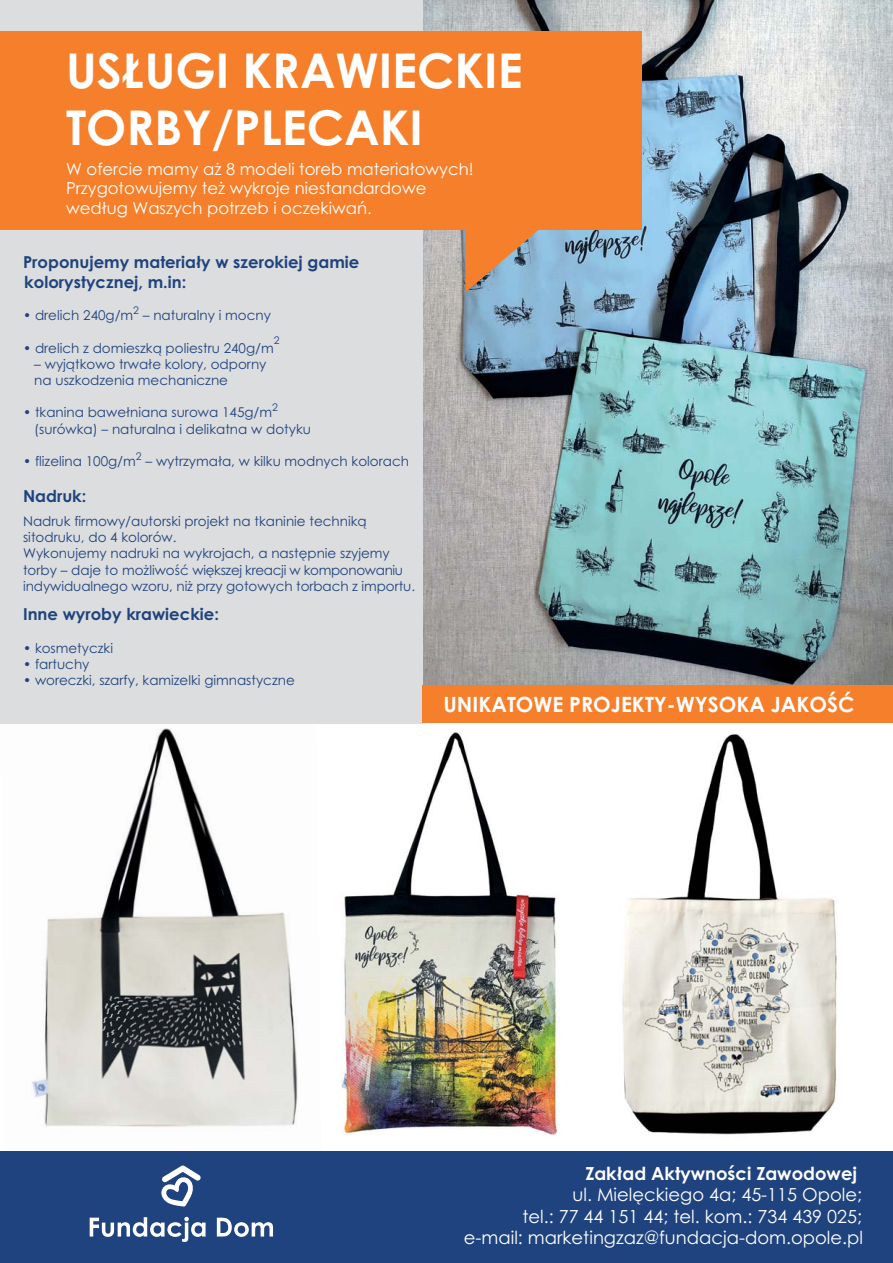
<style>
.page{position:relative;width:893px;height:1263px;background:#fff}
.page>*{position:absolute;margin:0;border:0;box-sizing:border-box;transform-origin:0 0}
.t1{font:700 48px/57.6px "Century Gothic";color:#fff}
.t2{font:700 21px "Century Gothic";color:#fff}
.t3{font:18px/21.6px "Century Gothic";color:#fff;text-align:right}
.t4{font:700 18px "Century Gothic";color:#fff}
.t5{font:16.5px/19.8px "Century Gothic";color:#fff}
.t6{font:700 16.5px/19.8px "Century Gothic";color:#1f437e}
.t7{font:13.5px/16.2px "Century Gothic";color:#1f437e}
.t8{font:10.5px "Century Gothic";color:#1f437e}
</style>
<div class="page">
<img style="left:622px;top:734px;width:215px;height:401px">
<img style="left:321px;top:723px;width:239px;height:412px">
<img style="left:423px;top:0;width:470px;height:685px">
<img style="left:0;top:723px;width:321px;height:404px">
<div style="left:0;top:0;width:423px;height:723px;background:#dcddde"></div>
<div style="left:0;top:1151px;width:893px;height:112px;background:#1f437e"></div>
<div style="left:0;top:32px;width:642px;height:198px;background:#f57f2a"></div>
<svg style="left:465px;top:230px;width:84px;height:62px"></svg>
<svg style="left:161px;top:1165px;width:40px;height:42px"></svg>
<svg style="left:90px;top:1217px;width:116px;height:25px"></svg>
<svg style="left:217px;top:1218px;width:56px;height:19px"></svg>
<div style="left:423px;top:685px;width:470px;height:38px;background:#f57f2a"></div>
<h1 class="t1" style="left:66px;top:42px;width:458px">USŁUGI KRAWIECKIE<br>TORBY/PLECAKI</h1>
<p class="t5" style="left:66px;top:160px;width:409px">W ofercie mamy aż 8 modeli toreb materiałowych!<br>Przygotowujemy też wykroje niestandardowe według Waszych potrzeb i oczekiwań.</p>
<p class="t6" style="left:23px;top:252px;width:338px">Proponujemy materiały w szerokiej gamie kolorystycznej, m.in:</p>
<p class="t7" style="left:23px;top:309px;width:249px">• drelich 240g/m<sup>2</sup> – naturalny i mocny</p>
<p class="t7" style="left:23px;top:341px;width:252px">• drelich z domieszką poliestru 240g/m</p>
<p class="t8" style="left:274px;top:337px;width:7px">2</p>
<p class="t7" style="left:34px;top:357px;width:234px">– wyjątkowo trwałe kolory, odporny na uszkodzenia mechaniczne</p>
<p class="t7" style="left:23px;top:406px;width:251px">• tkanina bawełniana surowa 145g/m</p>
<p class="t8" style="left:272px;top:403px;width:7px">2</p>
<p class="t7" style="left:34px;top:422px;width:278px">(surówka) – naturalna i delikatna w dotyku</p>
<p class="t7" style="left:23px;top:454px;width:387px">• flizelina 100g/m<sup>2</sup> – wytrzymała, w kilku modnych kolorach</p>
<p class="t6" style="left:23px;top:486px;width:65px">Nadruk:</p>
<p class="t7" style="left:23px;top:514px;width:394px">Nadruk firmowy/autorski projekt na tkaninie techniką sitodruku, do 4 kolorów.<br>Wykonujemy nadruki na wykrojach, a następnie szyjemy torby – daje to możliwość większej kreacji w komponowaniu indywidualnego wzoru, niż przy gotowych torbach z importu.</p>
<p class="t6" style="left:23px;top:605px;width:198px">Inne wyroby krawieckie:</p>
<p class="t7" style="left:23px;top:641px;width:91px">• kosmetyczki</p>
<p class="t7" style="left:23px;top:657px;width:68px">• fartuchy</p>
<p class="t7" style="left:23px;top:674px;width:273px">• woreczki, szarfy, kamizelki gimnastyczne</p>
<h2 class="t2" style="left:443px;top:692px;width:413px">UNIKATOWE PROJEKTY-WYSOKA JAKOŚĆ</h2>
<h3 class="t4" style="left:585px;top:1163px;width:273px">Zakład Aktywności Zawodowej</h3>
<h3 class="t3" style="left:464px;top:1186px;width:401px">ul. Mielęckiego 4a; 45-115 Opole;<br>tel.: 77 44 151 44; tel. kom.: 734 439 025; e-mail: marketingzaz@fundacja-dom.opole.pl</h3>
</div>
